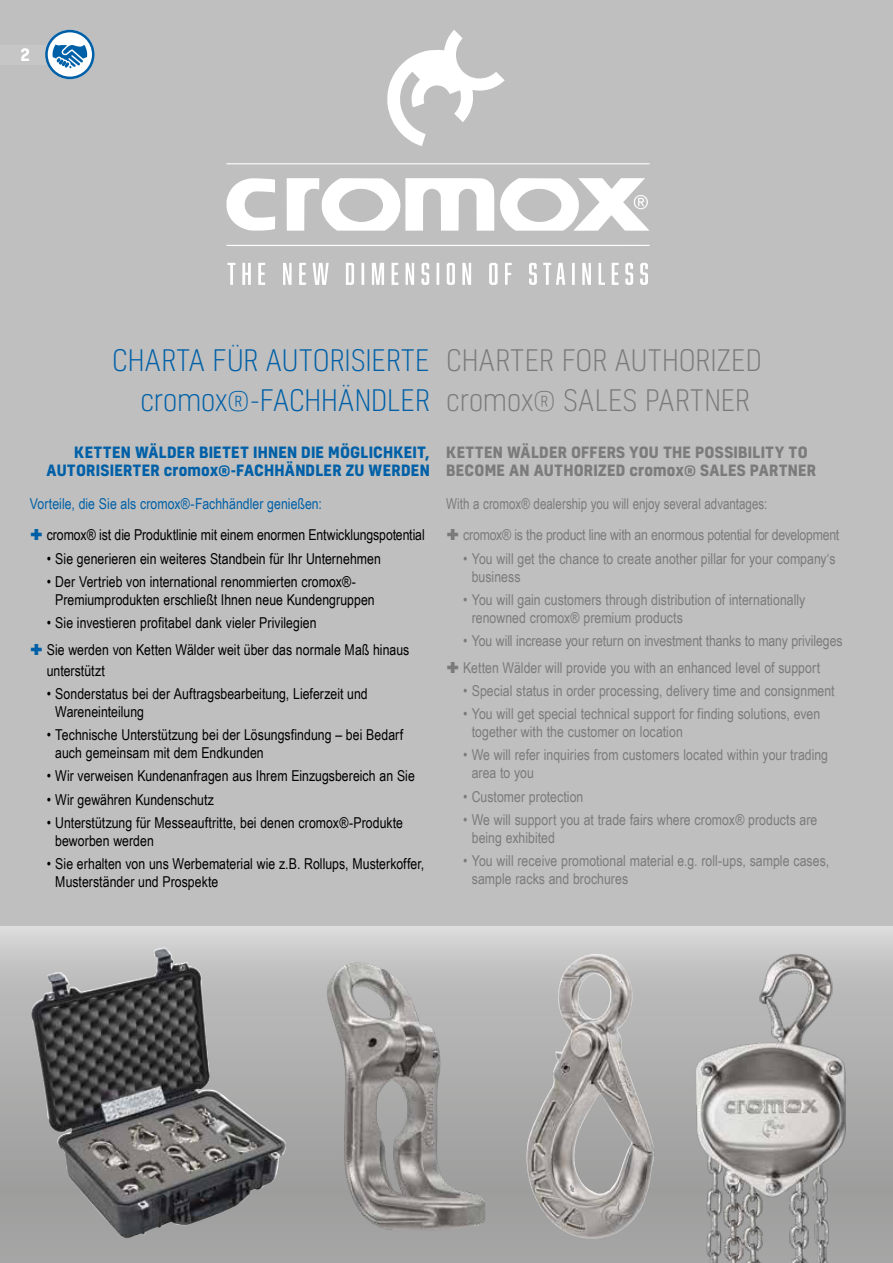
<style>
.page{position:relative;width:893px;height:1263px;background:#bfbfbf}
.page>*{position:absolute;margin:0;border:0;box-sizing:border-box;transform-origin:0 0}
.t1{font:300 28.5px/40.2px "Kelson";color:#0060a7;text-align:right}
.t2{font:300 28.5px/40.2px "Kelson";letter-spacing:.005em;color:#7c7b7b}
.t3{font:700 16.5px "Kelson";color:#fff}
.t4{font:15px/18px "Arial Narrow";color:#000}
.t5{font:15px/18px "Arial Narrow";color:#7c7b7b}
.t6{font:15px/31.7px "Arial Narrow";color:#7c7b7b;scale:.94 1}
.t7{font:700 15px/18px "Kelson";letter-spacing:.01em;color:#0060a7;text-align:right}
.t8{font:700 15px/18px "Kelson";letter-spacing:.015em;color:#7c7b7b}
.t9{font:15px "Arial Narrow";color:#0060a7}
</style>
<div class="page">
<div style="left:0;top:45px;width:79px;height:19px;background:#c6c6c6"></div>
<svg style="left:0;top:926px;width:893px;height:337px"></svg>
<img style="left:30px;top:948px;width:243px;height:291px">
<img style="left:327px;top:962px;width:159px;height:268px">
<img style="left:525px;top:954px;width:130px;height:285px">
<img style="left:695px;top:952px;width:151px;height:311px">
<svg style="left:387px;top:30px;width:118px;height:116px"></svg>
<svg style="left:226px;top:163px;width:424px;height:1px"></svg>
<svg style="left:226px;top:178px;width:49px;height:53px"></svg>
<svg style="left:287px;top:178px;width:207px;height:53px"></svg>
<svg style="left:500px;top:178px;width:149px;height:53px"></svg>
<svg style="left:226px;top:245px;width:424px;height:1px"></svg>
<svg style="left:227px;top:263px;width:9px;height:22px"></svg>
<svg style="left:242px;top:263px;width:9px;height:22px"></svg>
<svg style="left:258px;top:263px;width:7px;height:22px"></svg>
<svg style="left:283px;top:263px;width:9px;height:22px"></svg>
<svg style="left:299px;top:263px;width:7px;height:22px"></svg>
<svg style="left:313px;top:263px;width:16px;height:22px"></svg>
<svg style="left:346px;top:263px;width:8px;height:22px"></svg>
<svg style="left:361px;top:263px;width:3px;height:22px"></svg>
<svg style="left:372px;top:263px;width:12px;height:22px"></svg>
<svg style="left:392px;top:263px;width:6px;height:22px"></svg>
<svg style="left:406px;top:263px;width:8px;height:22px"></svg>
<svg style="left:421px;top:263px;width:8px;height:22px"></svg>
<svg style="left:437px;top:263px;width:2px;height:22px"></svg>
<svg style="left:447px;top:263px;width:8px;height:22px"></svg>
<svg style="left:462px;top:263px;width:9px;height:22px"></svg>
<svg style="left:489px;top:263px;width:8px;height:22px"></svg>
<svg style="left:505px;top:263px;width:7px;height:22px"></svg>
<svg style="left:543px;top:263px;width:22px;height:22px"></svg>
<svg style="left:572px;top:263px;width:3px;height:22px"></svg>
<svg style="left:582px;top:263px;width:9px;height:22px"></svg>
<svg style="left:598px;top:263px;width:7px;height:22px"></svg>
<svg style="left:612px;top:263px;width:7px;height:22px"></svg>
<svg style="left:625px;top:263px;width:8px;height:22px"></svg>
<svg style="left:640px;top:263px;width:8px;height:22px"></svg>
<svg style="left:529px;top:263px;width:8px;height:22px"></svg>
<svg style="left:45px;top:30px;width:50px;height:49px"></svg>
<p class="t3" style="left:21px;top:43px;width:10px">2</p>
<h1 class="t1" style="left:112px;top:339px;width:319px">CHARTA FÜR AUTORISIERTE cromox®-FACHHÄNDLER</h1>
<p class="t7" style="left:47px;top:442px;width:385px">KETTEN WÄLDER BIETET IHNEN DIE MÖGLICHKEIT,<br>AUTORISIERTER cromox®-FACHHÄNDLER ZU WERDEN</p>
<p class="t9" style="left:30px;top:492px;width:294px">Vorteile, die Sie als cromox®-Fachhändler genießen:</p>
<p class="t4" style="left:47px;top:525px;width:379px">cromox® ist die Produktlinie mit einem enormen Entwicklungspotential</p>
<p class="t4" style="left:47px;top:549px;width:336px">• Sie generieren ein weiteres Standbein für Ihr Unternehmen</p>
<p class="t4" style="left:55px;top:572px;width:321px;text-indent:-9px">• Der Vertrieb von international renommierten cromox®-<br>Premiumprodukten erschließt Ihnen neue Kundengruppen</p>
<p class="t4" style="left:47px;top:609px;width:364px;line-height:26.2px">• Sie investieren profitabel dank vieler Privilegien<br>Sie werden von Ketten Wälder weit über das normale Maß hinaus</p>
<p class="t4" style="left:47px;top:661px;width:60px">unterstützt</p>
<p class="t4" style="left:55px;top:684px;width:314px;text-indent:-9px">• Sonderstatus bei der Auftragsbearbeitung, Lieferzeit und<br>Wareneinteilung</p>
<p class="t4" style="left:55px;top:725px;width:349px;text-indent:-9px">• Technische Unterstützung bei der Lösungsfindung – bei Bedarf auch gemeinsam mit dem Endkunden</p>
<p class="t4" style="left:47px;top:767px;width:370px">• Wir verweisen Kundenanfragen aus Ihrem Einzugsbereich an Sie</p>
<p class="t4" style="left:47px;top:790px;width:169px">• Wir gewähren Kundenschutz</p>
<p class="t4" style="left:55px;top:813px;width:349px;text-indent:-9px">• Unterstützung für Messeauftritte, bei denen cromox®-Produkte beworben werden</p>
<p class="t4" style="left:55px;top:854px;width:370px;text-indent:-9px">• Sie erhalten von uns Werbematerial wie z.B. Rollups, Musterkoffer,<br>Musterständer und Prospekte</p>
<h1 class="t2" style="left:446px;top:339px;width:317px">CHARTER FOR AUTHORIZED cromox® SALES PARTNER</h1>
<p class="t8" style="left:446px;top:442px;width:371px">KETTEN WÄLDER OFFERS YOU THE POSSIBILITY TO<br>BECOME AN AUTHORIZED cromox® SALES PARTNER</p>
<p class="t6" style="left:463px;top:487px;width:401px;text-indent:-17px">With a cromox® dealership you will enjoy several advantages:<br>cromox® is the product line with an enormous potential for development</p>
<p class="t5" style="left:472px;top:549px;width:365px;text-indent:-9px">• You will get the chance to create another pillar for your company‘s business</p>
<p class="t5" style="left:472px;top:590px;width:335px;text-indent:-9px">• You will gain customers through distribution of internationally renowned cromox® premium products</p>
<p class="t5" style="left:463px;top:627px;width:381px;line-height:26.2px">• You will increase your return on investment thanks to many privileges<br>Ketten Wälder will provide you with an enhanced level of support</p>
<p class="t5" style="left:463px;top:681px;width:373px">• Special status in order processing, delivery time and consignment</p>
<p class="t5" style="left:472px;top:704px;width:350px;text-indent:-9px">• You will get special technical support for finding solutions, even together with the customer on location</p>
<p class="t5" style="left:472px;top:746px;width:358px;text-indent:-9px">• We will refer inquiries from customers located within your trading area to you</p>
<p class="t5" style="left:463px;top:787px;width:122px">• Customer protection</p>
<p class="t5" style="left:472px;top:810px;width:347px;text-indent:-9px">• We will support you at trade fairs where cromox® products are being exhibited</p>
<p class="t5" style="left:472px;top:851px;width:359px;text-indent:-9px">• You will receive promotional material e.g. roll-ups, sample cases, sample racks and brochures</p>
</div>
